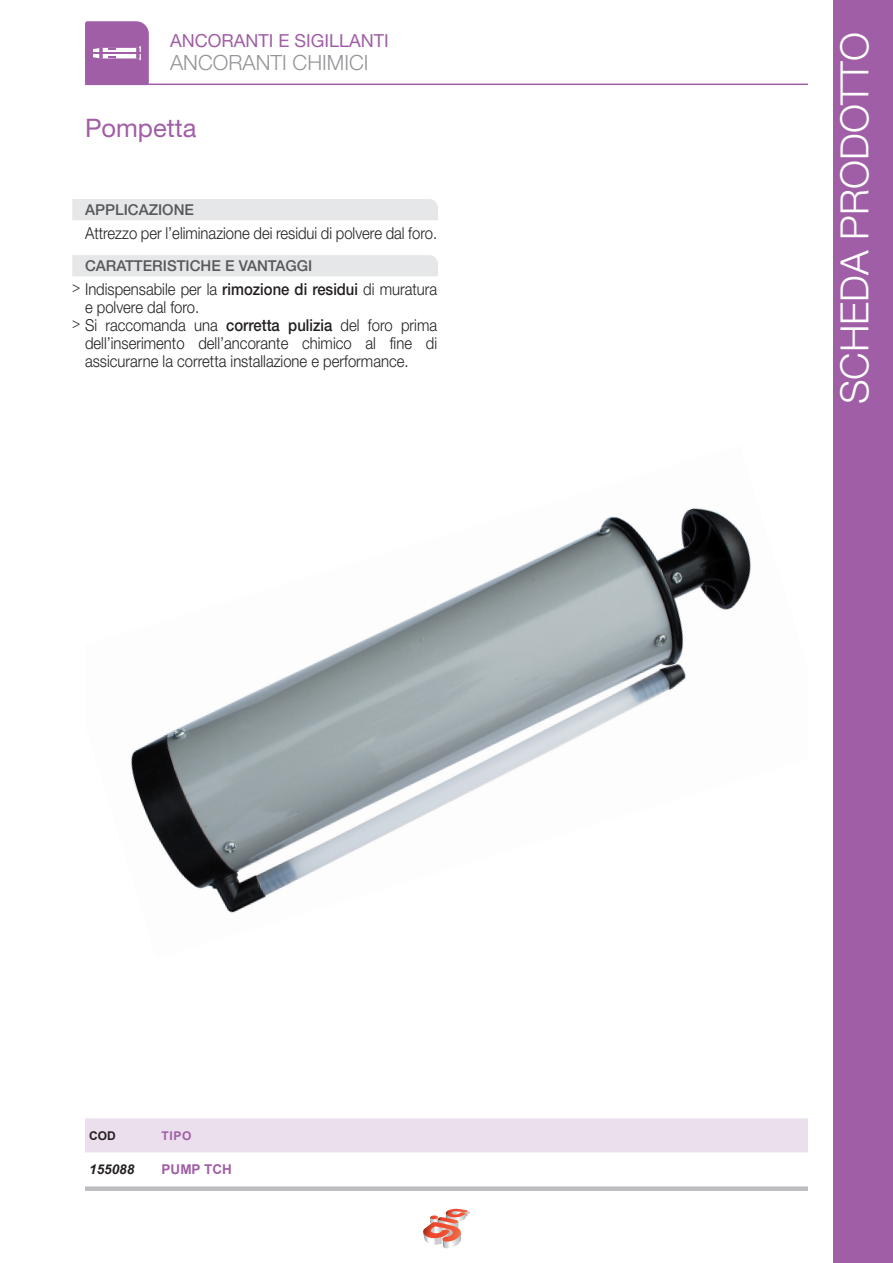
<style>
.page{position:relative;width:893px;height:1263px;background:#fff}
.page>*{position:absolute;margin:0;border:0;box-sizing:border-box;transform-origin:0 0}
.t1{font:300 39px "Helvetica Neue LT Std";color:#fff}
.t2{font:25.5px "Helvetica Neue LT Std";color:#a05ea6}
.t3{font:300 21px "Helvetica Neue LT Std";color:#939598}
.t4{font:18px "Helvetica Neue LT Std";color:#a05ea6}
.Stile_di_paragrafo_1{font:300 16.5px/18px "Helvetica Neue LT Std";color:#231f20;scale:.9 1}
.t5{font:500 15px "Helvetica Neue LT Std";color:#57585a}
.t6{font:300 15px "Helvetica Neue LT Std";color:#231f20;scale:.9 1}
.t7{font:700 13.5px "Arial";color:#a05ea6}
.t8{font:italic 700 13.5px "Arial";color:#231f20}
.t9{font:700 12px "Arial";color:#a05ea6}
.t10{font:700 12px "Arial";color:#231f20}
.s1{font-weight:500}
</style>
<div class="page">
<hr style="left:85px;top:84px;width:723px;height:1px;background:#a05ea6">
<svg style="left:85px;top:21px;width:64px;height:63px;background:#a86dae"></svg>
<div style="left:833px;top:0;width:60px;height:1263px;background:#a05ea6"></div>
<svg style="left:423px;top:1209px;width:47px;height:39px"></svg>
<img style="left:131px;top:508px;width:620px;height:405px">
<div style="left:72px;top:199px;width:366px;height:21px;background:#e6e7e9"></div>
<div style="left:72px;top:255px;width:366px;height:21px;background:#e6e7e9"></div>
<div style="left:85px;top:1118px;width:723px;height:34px;background:#ebdeed"></div>
<svg style="left:85px;top:1186px;width:723px;height:5px;background:#c2c3c6"></svg>
<p class="t4" style="left:170px;top:30px;width:220px">ANCORANTI E SIGILLANTI</p>
<h1 class="t1" style="left:831px;top:404px;width:374px;rotate:-90deg">SCHEDA PRODOTTO</h1>
<p class="t3" style="left:170px;top:50px;width:200px">ANCORANTI CHIMICI</p>
<p class="t2" style="left:85px;top:113px;width:113px">Pompetta</p>
<p class="t5" style="left:85px;top:201px;width:110px">APPLICAZIONE</p>
<p class="Stile_di_paragrafo_1" style="left:85px;top:224px;width:393px">Attrezzo per l’eliminazione dei residui di polvere dal foro.</p>
<p class="t5" style="left:85px;top:256px;width:229px">CARATTERISTICHE E VANTAGGI</p>
<p class="Stile_di_paragrafo_1" style="left:85px;top:279px;width:393px">Indispensabile per la <span class="s1">rimozione di residui</span> di muratura e polvere dal foro.</p>
<p class="Stile_di_paragrafo_1" style="left:85px;top:315px;width:393px;text-align:justify">Si raccomanda una <span class="s1">corretta pulizia</span> del foro prima dell’inserimento dell’ancorante chimico al fine di assicurarne la corretta installazione e performance.</p>
<p class="t6" style="left:72px;top:277px;width:11px">&gt;</p>
<p class="t6" style="left:72px;top:313px;width:11px">&gt;</p>
<p class="t10" style="left:89px;top:1128px;width:28px">COD</p>
<p class="t9" style="left:162px;top:1128px;width:31px">TIPO</p>
<p class="t8" style="left:89px;top:1161px;width:47px">155088</p>
<p class="t7" style="left:162px;top:1161px;width:72px">PUMP TCH</p>
</div>
